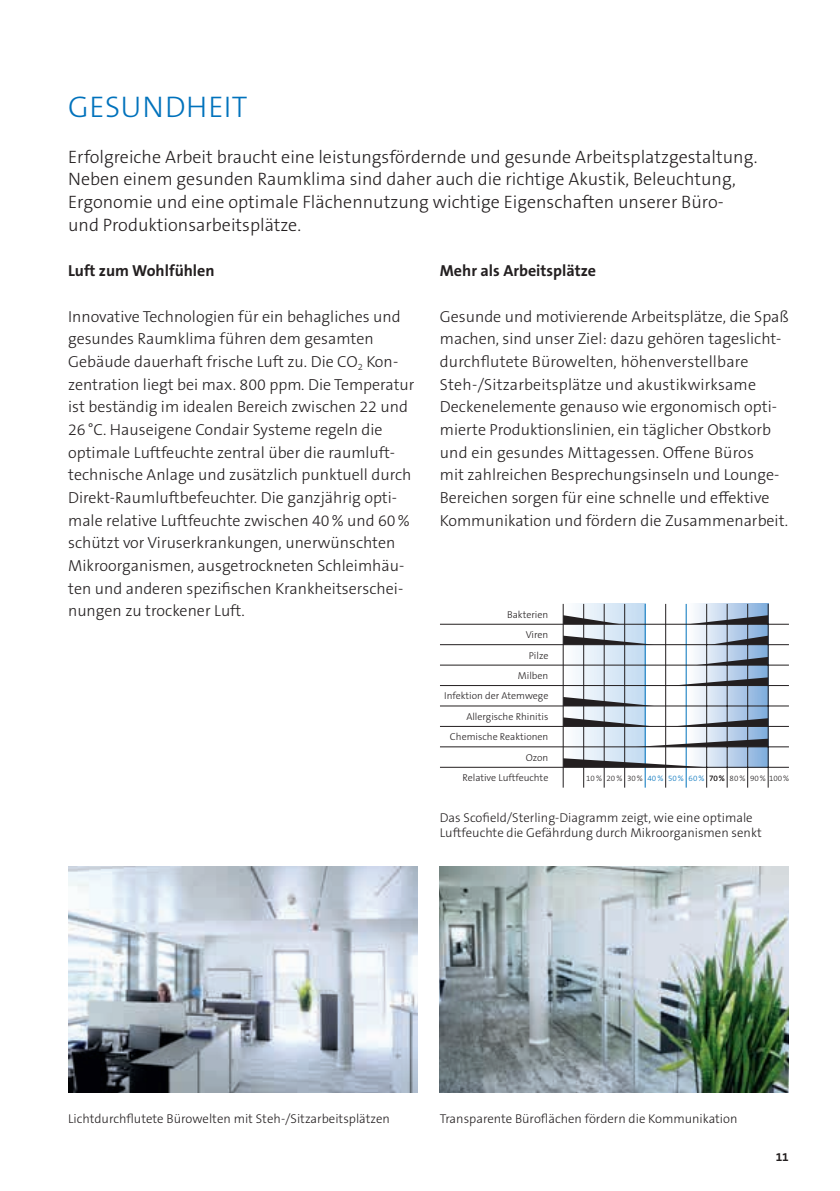
<style>
.page{position:relative;width:840px;height:1191px;background:#fff}
.page>*{position:absolute;margin:0;border:0;box-sizing:border-box;transform-origin:0 0}
.t1{font:300 30px "The Sans B W3";letter-spacing:.015em;color:#0072bc}
.t2{font:300 18px/22.6px "The Sans B W3";color:#231f20}
.t3{font:300 16px/22.6px "The Sans B W3";color:#231f20}
.t4{font:700 16px "The Sans B W7";color:#231f20}
.t5{font:300 12.8px/15.8px "The Sans B W3";color:#231f20}
.t6{font:700 12px "The Sans B W7";color:#231f20}
.t7{font:300 10px/20.4px "The Sans B W3";color:#231f20;text-align:right}
.t8{font:300 8px "The Sans B W3";color:#231f20}
.s1{color:#0072bc}
</style>
<div class="page">
<img style="left:68px;top:866px;width:349px;height:226px">
<img style="left:439px;top:866px;width:349px;height:226px">
<svg style="left:686px;top:604px;width:81px;height:163px"></svg>
<svg style="left:563px;top:604px;width:81px;height:154px"></svg>
<hr style="left:562px;top:604px;width:1px;height:183px;background:#231f20">
<hr style="left:583px;top:604px;width:1px;height:183px;background:#231f20">
<hr style="left:603px;top:604px;width:1px;height:183px;background:#231f20">
<hr style="left:624px;top:604px;width:1px;height:183px;background:#231f20">
<hr style="left:644px;top:604px;width:1px;height:183px;background:#0072bc">
<hr style="left:665px;top:604px;width:1px;height:183px;background:#231f20">
<hr style="left:685px;top:604px;width:1px;height:183px;background:#0072bc">
<hr style="left:706px;top:604px;width:1px;height:183px;background:#231f20">
<hr style="left:726px;top:604px;width:1px;height:183px;background:#231f20">
<hr style="left:747px;top:604px;width:1px;height:183px;background:#231f20">
<hr style="left:767px;top:604px;width:1px;height:183px;background:#231f20">
<hr style="left:439px;top:624px;width:349px;height:1px;background:#231f20">
<hr style="left:439px;top:644px;width:349px;height:1px;background:#231f20">
<hr style="left:439px;top:665px;width:349px;height:1px;background:#231f20">
<hr style="left:439px;top:685px;width:349px;height:1px;background:#231f20">
<hr style="left:439px;top:705px;width:349px;height:1px;background:#231f20">
<hr style="left:439px;top:726px;width:349px;height:1px;background:#231f20">
<hr style="left:439px;top:746px;width:349px;height:1px;background:#231f20">
<hr style="left:439px;top:767px;width:349px;height:1px;background:#231f20">
<svg style="left:563px;top:615px;width:57px;height:9px"></svg>
<svg style="left:687px;top:615px;width:80px;height:9px"></svg>
<svg style="left:563px;top:635px;width:84px;height:9px"></svg>
<svg style="left:710px;top:635px;width:57px;height:9px"></svg>
<svg style="left:695px;top:657px;width:72px;height:8px"></svg>
<svg style="left:680px;top:677px;width:87px;height:8px"></svg>
<svg style="left:672px;top:718px;width:95px;height:8px"></svg>
<svg style="left:635px;top:738px;width:132px;height:9px"></svg>
<svg style="left:563px;top:697px;width:90px;height:9px"></svg>
<svg style="left:563px;top:717px;width:90px;height:9px"></svg>
<svg style="left:563px;top:758px;width:144px;height:9px"></svg>
<h1 class="t1" style="left:68px;top:88px;width:181px">GESUNDHEIT</h1>
<p class="t2" style="left:68px;top:145px;width:690px">Erfolgreiche Arbeit braucht eine leistungsfördernde und gesunde Arbeitsplatzgestaltung.<br>Neben einem gesunden Raumklima sind daher auch die richtige Akustik, Beleuchtung, Ergonomie und eine optimale Flächennutzung wichtige Eigenschaften unserer Büro&shy;und Produktionsarbeitsplätze.</p>
<p class="t4" style="left:68px;top:260px;width:148px">Luft zum Wohlfühlen</p>
<p class="t3" style="left:68px;top:305px;width:348px">Innovative Technologien für ein behagliches und gesundes Raumklima führen dem gesamten Gebäude dauerhaft frische Luft zu. Die CO<sub>2</sub> Kon&shy;zentration liegt bei max. 800 ppm. Die Temperatur ist beständig im idealen Bereich zwischen 22 und 26°C. Hauseigene Condair Systeme regeln die optimale Luftfeuchte zentral über die raumluft&shy;technische Anlage und zusätzlich punktuell durch Direkt-Raumluftbefeuchter. Die ganzjährig opti&shy;male relative Luftfeuchte zwischen 40% und 60% schützt vor Viruserkrankungen, unerwünschten Mikroorganismen, ausgetrockneten Schleimhäu&shy;ten und anderen spezifischen Krankheitserschei&shy;nungen zu trockener Luft.</p>
<p class="t4" style="left:439px;top:260px;width:157px">Mehr als Arbeitsplätze</p>
<p class="t3" style="left:439px;top:305px;width:350px">Gesunde und motivierende Arbeitsplätze, die Spaß machen, sind unser Ziel: dazu gehören tageslicht&shy;durchflutete Bürowelten, höhenverstellbare Steh-/Sitzarbeitsplätze und akustikwirksame Deckenelemente genauso wie ergonomisch opti&shy;mierte Produktionslinien, ein täglicher Obstkorb und ein gesundes Mittagessen. Offene Büros<br>mit zahlreichen Besprechungsinseln und Lounge-Bereichen sorgen für eine schnelle und effektive Kommunikation und fördern die Zusammenarbeit.</p>
<p class="t7" style="left:444px;top:604px;width:106px">Bakterien<br>Viren<br>Pilze<br>Milben<br>Infektion der Atemwege<br>Allergische Rhinitis<br>Chemische Reaktionen<br>Ozon<br>Relative Luftfeuchte</p>
<p class="t8" style="left:586px;top:773px;width:204px">10% 20% 30% <span class="s1">40% 50% 60%</span> 70% 80% 90% 100%</p>
<p class="t5" style="left:439px;top:809px;width:323px">Das Scofield/Sterling-Diagramm zeigt, wie eine optimale<br>Luftfeuchte die Gefährdung durch Mikroorganismen senkt</p>
<p class="t5" style="left:68px;top:1110px;width:323px">Lichtdurchflutete Bürowelten mit Steh-/Sitzarbeitsplätzen</p>
<p class="t5" style="left:439px;top:1110px;width:299px">Transparente Büroflächen fördern die Kommunikation</p>
<p class="t6" style="left:775px;top:1149px;width:15px">11</p>
</div>
